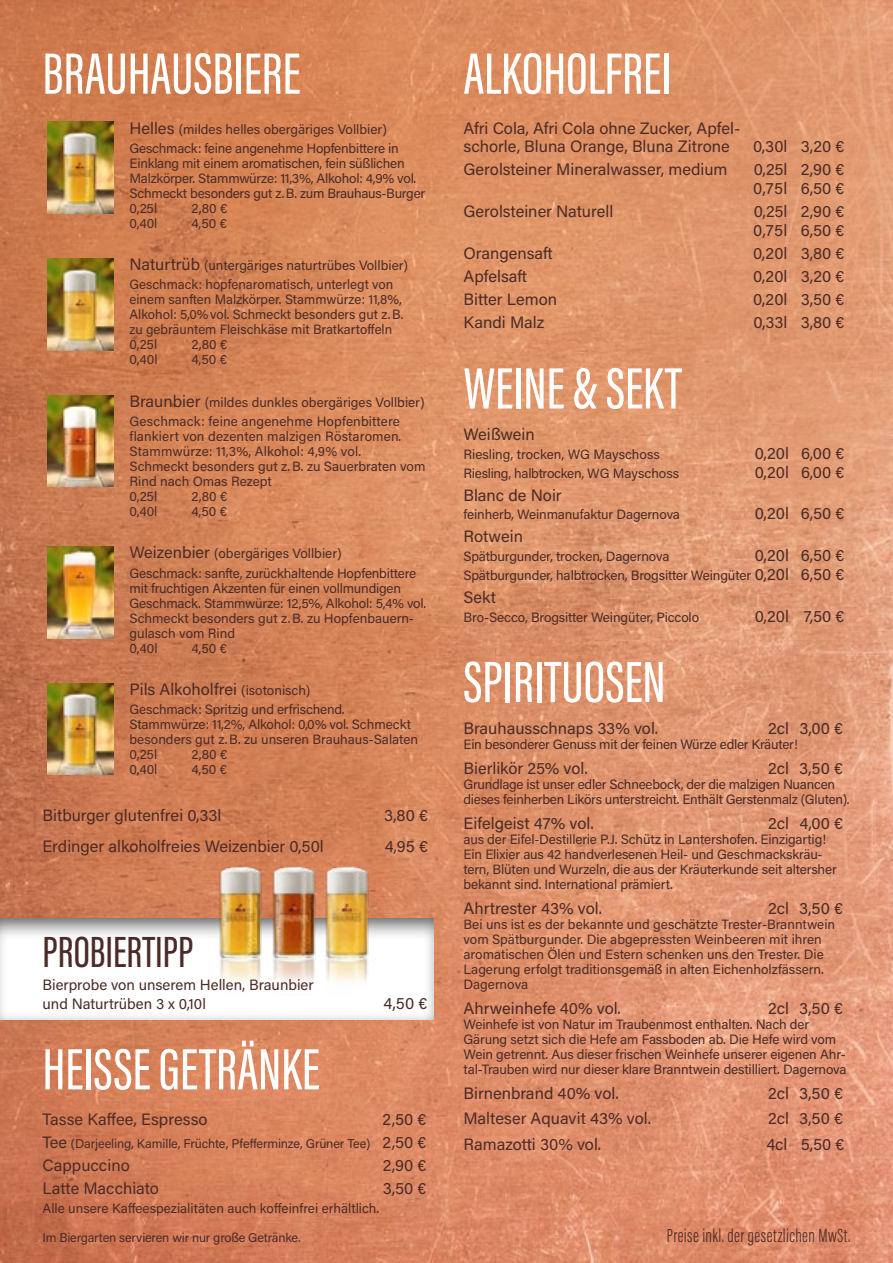
<style>
.page{position:relative;width:893px;height:1263px;background:#fff}
.page>*{position:absolute;margin:0;border:0;box-sizing:border-box;transform-origin:0 0}
.t1{font:500 60px "Acumin Pro Extra Cond";color:#fff}
.t2{font:500 45px "Acumin Pro Extra Cond";color:#4b2b27}
.t3{font:300 19.5px "Acumin Pro Extra Cond";letter-spacing:.02em;color:#4b2b27}
.t4{font:16.5px/18.8px "Acumin Pro";color:#4b2b27}
.t5{font:15px/19.8px "Acumin Pro";color:#4b2b27}
.t6{font:13.5px/15px "Acumin Pro";letter-spacing:-.01em;color:#4b2b27}
.t7{font:12.75px "Acumin Pro";letter-spacing:-.015em;color:#4b2b27}
.s1{font-size:16.5px}
.s2{font-size:13.5px}
</style>
<div class="page">
<img style="left:0;top:0;width:893px;height:1263px">
<img style="left:47px;top:122px;width:66px;height:91px">
<img style="left:47px;top:259px;width:66px;height:91px">
<img style="left:47px;top:395px;width:66px;height:92px">
<img style="left:47px;top:547px;width:66px;height:91px">
<div style="left:0;top:908px;width:447px;height:112px;background:#000;opacity:.65"></div>
<img style="left:212px;top:855px;width:53px;height:140px">
<img style="left:265px;top:855px;width:53px;height:140px">
<img style="left:318px;top:855px;width:57px;height:140px">
<img style="left:47px;top:683px;width:66px;height:92px">
<h1 class="t1" style="left:43px;top:37px;width:259px">BRAUHAUSBIERE</h1>
<p class="t6" style="left:130px;top:119px;width:271px;line-height:19.2px"><span class="s1">Helles</span> (mildes helles obergäriges Vollbier)<br>Geschmack: feine angenehme Hopfenbittere in</p>
<p class="t6" style="left:130px;top:155px;width:297px">Einklang mit einem aromatischen, fein süßlichen Malzkörper. Stammwürze: 11,3%, Alkohol: 4,9% vol.<br>Schmeckt besonders gut z.B. zum Brauhaus-Burger 0,25l</p>
<p class="t6" style="left:191px;top:200px;width:38px">2,80 €</p>
<p class="t6" style="left:130px;top:215px;width:29px">0,40l</p>
<p class="t6" style="left:191px;top:215px;width:37px">4,50 €</p>
<p class="t6" style="left:130px;top:255px;width:280px;line-height:19.2px"><span class="s1">Naturtrüb</span> (untergäriges naturtrübes Vollbier)<br>Geschmack: hopfenaromatisch, unterlegt von</p>
<p class="t6" style="left:130px;top:292px;width:276px">einem sanften Malzkörper. Stammwürze: 11,8%, Alkohol: 5,0%vol. Schmeckt besonders gut z.B. zu gebräuntem Fleischkäse mit Bratkartoffeln 0,25l</p>
<p class="t6" style="left:191px;top:337px;width:38px">2,80 €</p>
<p class="t6" style="left:130px;top:352px;width:29px">0,40l</p>
<p class="t6" style="left:191px;top:352px;width:37px">4,50 €</p>
<p class="t6" style="left:130px;top:392px;width:297px;line-height:19.2px"><span class="s1">Braunbier</span> (mildes dunkles obergäriges Vollbier)<br>Geschmack: feine angenehme Hopfenbittere</p>
<p class="t6" style="left:130px;top:428px;width:297px">flankiert von dezenten malzigen Röstaromen.<br>Stammwürze: 11,3%, Alkohol: 4,9% vol.<br>Schmeckt besonders gut z.B. zu Sauerbraten vom<br>Rind nach Omas Rezept<br>0,25l</p>
<p class="t6" style="left:191px;top:488px;width:38px">2,80 €</p>
<p class="t6" style="left:130px;top:503px;width:29px">0,40l</p>
<p class="t6" style="left:191px;top:503px;width:37px">4,50 €</p>
<p class="t6" style="left:130px;top:543px;width:288px;line-height:19.2px"><span class="s1">Weizenbier</span> (obergäriges Vollbier)<br>Geschmack: sanfte, zurückhaltende Hopfenbittere</p>
<p class="t6" style="left:130px;top:580px;width:298px">mit fruchtigen Akzenten für einen vollmundigen Geschmack. Stammwürze: 12,5%, Alkohol: 5,4% vol.<br>Schmeckt besonders gut z.B. zu Hopfenbauern&shy;gulasch vom Rind<br>0,40l</p>
<p class="t6" style="left:191px;top:640px;width:37px">4,50 €</p>
<p class="t4" style="left:130px;top:679px;width:182px">Pils Alkoholfrei <span class="s2">(isotonisch)</span></p>
<p class="t6" style="left:130px;top:701px;width:290px">Geschmack: Spritzig und erfrischend.<br>Stammwürze: 11,2%, Alkohol: 0,0% vol. Schmeckt besonders gut z.B. zu unseren Brauhaus-Salaten 0,25l</p>
<p class="t6" style="left:191px;top:746px;width:38px">2,80 €</p>
<p class="t6" style="left:130px;top:761px;width:29px">0,40l</p>
<p class="t6" style="left:191px;top:761px;width:37px">4,50 €</p>
<p class="t4" style="left:43px;top:805px;width:181px">Bitburger glutenfrei 0,33l</p>
<p class="t4" style="left:384px;top:805px;width:45px">3,80 €</p>
<p class="t4" style="left:43px;top:836px;width:283px">Erdinger alkoholfreies Weizenbier 0,50l</p>
<p class="t4" style="left:385px;top:836px;width:45px">4,95 €</p>
<h2 class="t2" style="left:43px;top:925px;width:152px">PROBIERTIPP</h2>
<p class="t5" style="left:43px;top:974px;width:273px">Bierprobe von unserem Hellen, Braunbier und Naturtrüben 3 x 0,10l</p>
<p class="t4" style="left:384px;top:993px;width:45px">4,50 €</p>
<h1 class="t1" style="left:43px;top:1033px;width:279px">HEISSE GETRÄNKE</h1>
<p class="t4" style="left:43px;top:1109px;width:167px">Tasse Kaffee, Espresso</p>
<p class="t4" style="left:382px;top:1109px;width:46px">2,50 €</p>
<p class="t7" style="left:43px;top:1135px;width:386px"><span class="s1">Tee</span> (Darjeeling, Kamille, Früchte, Pfefferminze, Grüner Tee) <span class="s1">2,50 €</span></p>
<p class="t4" style="left:43px;top:1155px;width:89px">Cappuccino</p>
<p class="t4" style="left:383px;top:1155px;width:45px">2,90 €</p>
<p class="t4" style="left:43px;top:1178px;width:118px">Latte Macchiato</p>
<p class="t4" style="left:383px;top:1178px;width:45px">3,50 €</p>
<p class="t6" style="left:43px;top:1200px;width:338px">Alle unsere Kaffeespezialitäten auch koffeinfrei erhältlich.</p>
<h1 class="t1" style="left:463px;top:37px;width:209px">ALKOHOLFREI</h1>
<p class="t4" style="left:463px;top:118px;width:278px">Afri Cola, Afri Cola ohne Zucker, Apfel&shy;schorle, Bluna Orange, Bluna Zitrone</p>
<p class="t4" style="left:753px;top:137px;width:93px">0,30l 3,20 €</p>
<p class="t4" style="left:463px;top:160px;width:266px">Gerolsteiner Mineralwasser, medium</p>
<p class="t4" style="left:753px;top:160px;width:93px">0,25l 2,90 €<br>0,75l 6,50 €</p>
<p class="t4" style="left:463px;top:201px;width:151px">Gerolsteiner Naturell</p>
<p class="t4" style="left:753px;top:201px;width:93px">0,25l 2,90 €<br>0,75l 6,50 €</p>
<p class="t4" style="left:463px;top:243px;width:91px">Orangensaft</p>
<p class="t4" style="left:753px;top:243px;width:93px">0,20l 3,80 €</p>
<p class="t4" style="left:463px;top:266px;width:65px">Apfelsaft</p>
<p class="t4" style="left:753px;top:266px;width:93px">0,20l 3,20 €</p>
<p class="t4" style="left:463px;top:289px;width:95px">Bitter Lemon</p>
<p class="t4" style="left:753px;top:289px;width:93px">0,20l 3,50 €</p>
<p class="t4" style="left:463px;top:312px;width:82px">Kandi Malz</p>
<p class="t4" style="left:753px;top:312px;width:93px">0,33l 3,80 €</p>
<h1 class="t1" style="left:463px;top:352px;width:220px">WEINE &amp; SEKT</h1>
<p class="t4" style="left:463px;top:424px;width:73px">Weißwein</p>
<p class="t6" style="left:463px;top:446px;width:198px">Riesling, trocken, WG Mayschoss</p>
<p class="t4" style="left:755px;top:443px;width:91px">0,20l 6,00 €</p>
<p class="t6" style="left:463px;top:465px;width:217px">Riesling, halbtrocken, WG Mayschoss</p>
<p class="t4" style="left:755px;top:462px;width:91px">0,20l 6,00 €</p>
<p class="t4" style="left:463px;top:485px;width:100px">Blanc de Noir</p>
<p class="t6" style="left:463px;top:506px;width:218px">feinherb, Weinmanufaktur Dagernova</p>
<p class="t4" style="left:755px;top:503px;width:91px">0,20l 6,50 €</p>
<p class="t4" style="left:463px;top:526px;width:61px">Rotwein</p>
<p class="t6" style="left:463px;top:548px;width:207px">Spätburgunder, trocken, Dagernova</p>
<p class="t4" style="left:755px;top:545px;width:91px">0,20l 6,50 €</p>
<p class="t6" style="left:463px;top:567px;width:382px">Spätburgunder, halbtrocken, Brogsitter Weingüter <span class="s1">0,20l 6,50 €</span></p>
<p class="t4" style="left:463px;top:587px;width:34px">Sekt</p>
<p class="t6" style="left:463px;top:609px;width:237px">Bro-Secco, Brogsitter Weingüter, Piccolo</p>
<p class="t4" style="left:755px;top:606px;width:91px">0,20l 7,50 €</p>
<h1 class="t1" style="left:463px;top:646px;width:204px">SPIRITUOSEN</h1>
<p class="t4" style="left:463px;top:718px;width:196px">Brauhausschnaps 33% vol.</p>
<p class="t4" style="left:768px;top:718px;width:76px">2cl 3,00 €</p>
<p class="t6" style="left:463px;top:736px;width:336px">Ein besonderer Genuss mit der feinen Würze edler Kräuter!</p>
<p class="t4" style="left:463px;top:758px;width:126px">Bierlikör 25% vol.</p>
<p class="t4" style="left:768px;top:758px;width:76px">2cl 3,50 €</p>
<p class="t6" style="left:463px;top:776px;width:388px">Grundlage ist unser edler Schneebock, der die malzigen Nuancen dieses feinherben Likörs unterstreicht. Enthält Gerstenmalz (Gluten).</p>
<p class="t4" style="left:463px;top:813px;width:132px">Eifelgeist 47% vol.</p>
<p class="t4" style="left:768px;top:813px;width:76px">2cl 4,00 €</p>
<p class="t6" style="left:463px;top:831px;width:375px">aus der Eifel-Destillerie P.J. Schütz in Lantershofen. Einzigartig!<br>Ein Elixier aus 42 handverlesenen Heil- und Geschmackskräu&shy;tern, Blüten und Wurzeln, die aus der Kräuterkunde seit altersher bekannt sind. International prämiert.</p>
<p class="t4" style="left:463px;top:898px;width:140px">Ahrtrester 43% vol.</p>
<p class="t4" style="left:768px;top:898px;width:76px">2cl 3,50 €</p>
<p class="t6" style="left:463px;top:916px;width:373px">Bei uns ist es der bekannte und geschätzte Trester-Branntwein vom Spätburgunder. Die abgepressten Weinbeeren mit ihren aromatischen Ölen und Estern schenken uns den Trester. Die Lagerung erfolgt traditionsgemäß in alten Eichenholzfässern.<br>Dagernova</p>
<p class="t4" style="left:463px;top:998px;width:159px">Ahrweinhefe 40% vol.</p>
<p class="t4" style="left:768px;top:998px;width:76px">2cl 3,50 €</p>
<p class="t6" style="left:463px;top:1016px;width:385px">Weinhefe ist von Natur im Traubenmost enthalten. Nach der Gärung setzt sich die Hefe am Fassboden ab. Die Hefe wird vom Wein getrennt. Aus dieser frischen Weinhefe unserer eigenen Ahr&shy;tal-Trauben wird nur dieser klare Branntwein destilliert. Dagernova</p>
<p class="t4" style="left:463px;top:1083px;width:157px">Birnenbrand 40% vol.</p>
<p class="t4" style="left:768px;top:1083px;width:76px">2cl 3,50 €</p>
<p class="t4" style="left:463px;top:1108px;width:189px">Malteser Aquavit 43% vol.</p>
<p class="t4" style="left:768px;top:1108px;width:76px">2cl 3,50 €</p>
<p class="t4" style="left:463px;top:1134px;width:139px">Ramazotti 30% vol.</p>
<p class="t4" style="left:766px;top:1134px;width:80px">4cl 5,50 €</p>
<p class="t7" style="left:43px;top:1228px;width:260px">Im Biergarten servieren wir nur große Getränke.</p>
<h3 class="t3" style="left:667px;top:1223px;width:185px">Preise inkl. der gesetzlichen MwSt.</h3>
</div>
